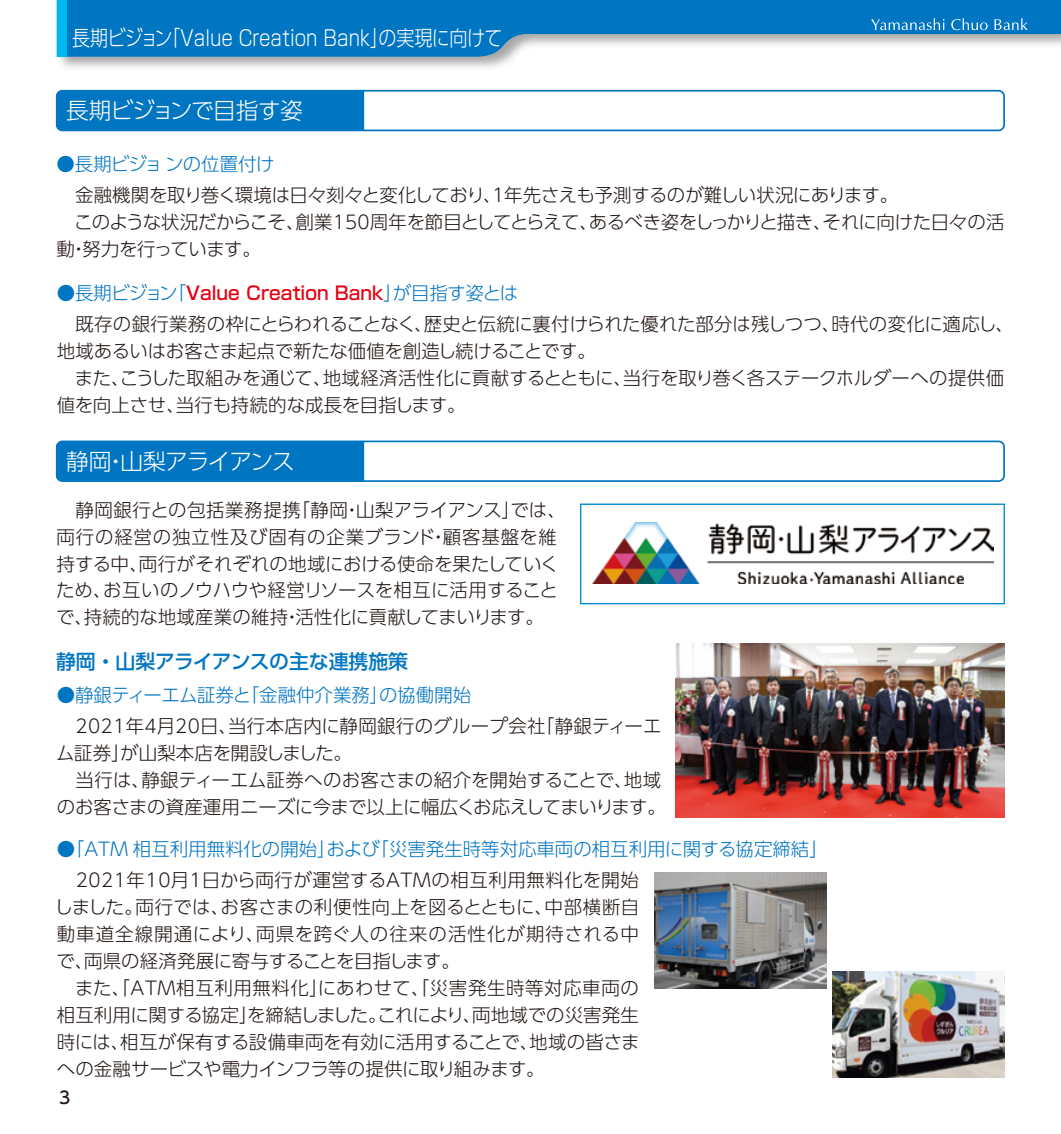
<style>
.page{position:relative;width:1061px;height:1134px;background:#fff}
.page>*{position:absolute;margin:0;border:0;box-sizing:border-box;transform-origin:0 0}
.t1{font:300 22.6px "UD Shin Go Pro";letter-spacing:-.04em;color:#fff}
.t2{font:300 21.2px "Shin Go Pro";color:#fff;scale:.85 1}
.t3{font:500 19.8px "UD Shin Go Pro";letter-spacing:-.005em;color:#0075c2}
.t4{font:300 18.4px/27px "UD Shin Go Pro";color:#221815}
.t5{font:300 18.4px/27px "UD Shin Go Pro";letter-spacing:-.025em;color:#221815}
.t6{font:300 18.4px "UD Shin Go Pro";color:#0075c2}
.t7{font:500 18.4px "Shin Go Pro";color:#e60012}
.t8{font:300 18.4px "UD Shin Go Pro";letter-spacing:-.02em;color:#0075c2}
.t9{font:500 17px "UD Shin Go Pro";color:#221815}
.s1{font-family:"UD Shin Go Pro"}
.s2{font-family:"UD Shin Go Pro";font-weight:300;color:#0075c2}
</style>
<div class="page">
<svg style="left:66px;top:0;width:994px;height:57px;background:#358fca"></svg>
<svg style="left:870px;top:18px;width:74px;height:12px"></svg>
<svg style="left:951px;top:18px;width:36px;height:12px"></svg>
<svg style="left:994px;top:18px;width:33px;height:12px"></svg>
<div style="left:57px;top:0;width:9px;height:57px;background:#00b9ef"></div>
<div style="left:56px;top:91px;width:308px;height:39px;background:#0075c2"></div>
<div style="left:56px;top:90px;width:948px;height:41px;border:2px solid #0075c2;border-radius:6px"></div>
<div style="left:56px;top:441px;width:308px;height:38px;background:#0075c2"></div>
<div style="left:56px;top:441px;width:948px;height:41px;border:2px solid #0075c2;border-radius:6px"></div>
<div style="left:580px;top:503px;width:424px;height:101px;border:1px solid #008cd6"></div>
<img style="left:675px;top:643px;width:328px;height:174px">
<img style="left:592px;top:522px;width:400px;height:62px">
<img style="left:654px;top:872px;width:172px;height:116px">
<img style="left:832px;top:972px;width:171px;height:105px">
<p class="t2" style="left:72px;top:21px;width:508px"><span class="s1">長期ビジョン「</span>Value Creation Bank<span class="s1">」の実現に向けて</span></p>
<p class="t1" style="left:66px;top:92px;width:238px">長期ビジョンで目指す姿</p>
<p class="t8" style="left:56px;top:149px;width:220px">●長期ビジョ ンの位置付け</p>
<p class="t5" style="left:56px;top:181px;width:949px">　金融機関を取り巻く環境は日々刻々と変化しており、１年先さえも予測するのが難しい状況にあります。<br>　このような状況だからこそ、創業150周年を節目としてとらえて、あるべき姿をしっかりと描き、それに向けた日々の活動・努力を行っています。</p>
<p class="t7" style="left:57px;top:278px;width:463px"><span class="s2">●長期ビジョン「</span>Value Creation Bank<span class="s2">」が目指す姿とは</span></p>
<p class="t4" style="left:57px;top:310px;width:958px">　既存の銀行業務の枠にとらわれることなく、歴史と伝統に裏付けられた優れた部分は残しつつ、時代の変化に適応し、地域あるいはお客さま起点で新たな価値を創造し続けることです。<br>　また、こうした取組みを通じて、地域経済活性化に貢献するとともに、当行を取り巻く各ステークホルダーへの提供価値を向上させ、当行も持続的な成長を目指します。</p>
<p class="t1" style="left:66px;top:443px;width:230px">静岡・山梨アライアンス</p>
<p class="t4" style="left:56px;top:495px;width:511px">　静岡銀行との包括業務提携「静岡・山梨アライアンス」では、両行の経営の独立性及び固有の企業ブランド・顧客基盤を維持する中、両行がそれぞれの地域における使命を果たしていくため、お互いのノウハウや経営リソースを相互に活用することで、持続的な地域産業の維持・活性化に貢献してまいります。</p>
<p class="t3" style="left:56px;top:645px;width:353px">静岡・山梨アライアンスの主な連携施策</p>
<p class="t6" style="left:57px;top:680px;width:416px">●静銀ティーエム証券と「金融仲介業務」の協働開始</p>
<p class="t4" style="left:56px;top:712px;width:611px">　2021年4月20日、当行本店内に静岡銀行のグループ会社「静銀ティーエム証券」が山梨本店を開設しました。<br>　当行は、静銀ティーエム証券へのお客さまの紹介を開始することで、地域のお客さまの資産運用ニーズに今まで以上に幅広くお応えしてまいります。</p>
<p class="t6" style="left:57px;top:834px;width:772px">●「ATM 相互利用無料化の開始」および「災害発生時等対応車両の相互利用に関する協定締結」</p>
<p class="t4" style="left:55px;top:866px;width:586px">　2021年10月1日から両行が運営するATMの相互利用無料化を開始しました。両行では、お客さまの利便性向上を図るとともに、中部横断自動車道全線開通により、両県を跨ぐ人の往来の活性化が期待される中で、両県の経済発展に寄与することを目指します。<br>　また、「ATM相互利用無料化」にあわせて、「災害発生時等対応車両の相互利用に関する協定」を締結しました。これにより、両地域での災害発生時には、相互が保有する設備車両を有効に活用することで、地域の皆さまへの金融サービスや電力インフラ等の提供に取り組みます。</p>
<p class="t9" style="left:59px;top:1083px;width:13px">3</p>
</div>
